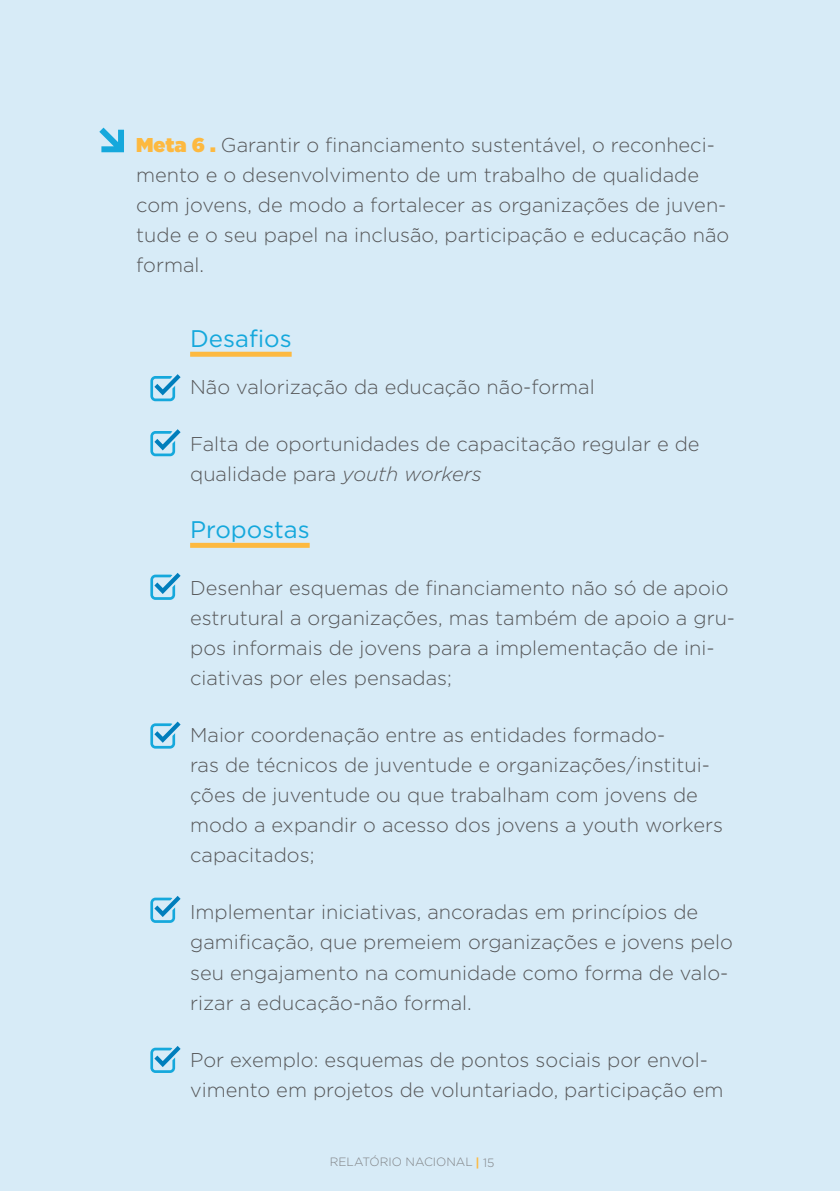
<style>
.page{position:relative;width:840px;height:1191px;background:#fff}
.page>*{position:absolute;margin:0;border:0;box-sizing:border-box;transform-origin:0 0}
.t1{font:24px "Gotham";color:#15a8dc}
.t2{font:300 20px/30px "Gotham";color:#57585a}
.t3{font:300 12px "Gotham";color:#808285}
.s1{font-weight:900;color:#fdb940}
.s2{font-style:italic}
.s3{font-weight:700;color:#fdb940}
</style>
<div class="page">
<div style="left:0;top:0;width:839px;height:1191px;background:#d7ebf7"></div>
<div style="left:190px;top:352px;width:101px;height:5px;background:#fdb940"></div>
<div style="left:190px;top:543px;width:119px;height:5px;background:#fdb940"></div>
<svg style="left:99px;top:128px;width:25px;height:24px"></svg>
<svg style="left:150px;top:896px;width:30px;height:27px"></svg>
<svg style="left:150px;top:721px;width:30px;height:27px"></svg>
<svg style="left:150px;top:374px;width:30px;height:27px"></svg>
<svg style="left:150px;top:429px;width:30px;height:27px"></svg>
<svg style="left:150px;top:573px;width:30px;height:27px"></svg>
<svg style="left:150px;top:1046px;width:30px;height:27px"></svg>
<p class="t2" style="left:136px;top:129px;width:594px"><span class="s1">Meta 6 .</span> Garantir o financiamento sustentável, o reconheci&shy;mento e o desenvolvimento de um trabalho de qualidade com jovens, de modo a fortalecer as organizações de juven&shy;tude e o seu papel na inclusão, participação e educação não formal.</p>
<p class="t1" style="left:190px;top:323px;width:103px">Desafios</p>
<p class="t2" style="left:190px;top:372px;width:406px">Não valorização da educação não-formal</p>
<p class="t2" style="left:190px;top:429px;width:510px">Falta de oportunidades de capacitação regular e de qualidade para <span class="s2">youth workers</span></p>
<p class="t1" style="left:190px;top:514px;width:121px">Propostas</p>
<p class="t2" style="left:190px;top:573px;width:546px">Desenhar esquemas de financiamento não só de apoio estrutural a organizações, mas também de apoio a gru&shy;pos informais de jovens para a implementação de ini&shy;ciativas por eles pensadas;</p>
<p class="t2" style="left:190px;top:720px;width:534px">Maior coordenação entre as entidades formado-<br>ras de técnicos de juventude e organizações/institui&shy;ções de juventude ou que trabalham com jovens de modo a expandir o acesso dos jovens a youth workers capacitados;</p>
<p class="t2" style="left:190px;top:897px;width:544px">Implementar iniciativas, ancoradas em princípios de gamificação, que premeiem organizações e jovens pelo seu engajamento na comunidade como forma de valo&shy;rizar a educação-não formal.</p>
<p class="t2" style="left:190px;top:1044px;width:534px">Por exemplo: esquemas de pontos sociais por envol&shy;vimento em projetos de voluntariado, participação em</p>
<p class="t3" style="left:330px;top:1154px;width:166px">RELATÓRIO NACIONAL <span class="s3">|</span> 15</p>
</div>
